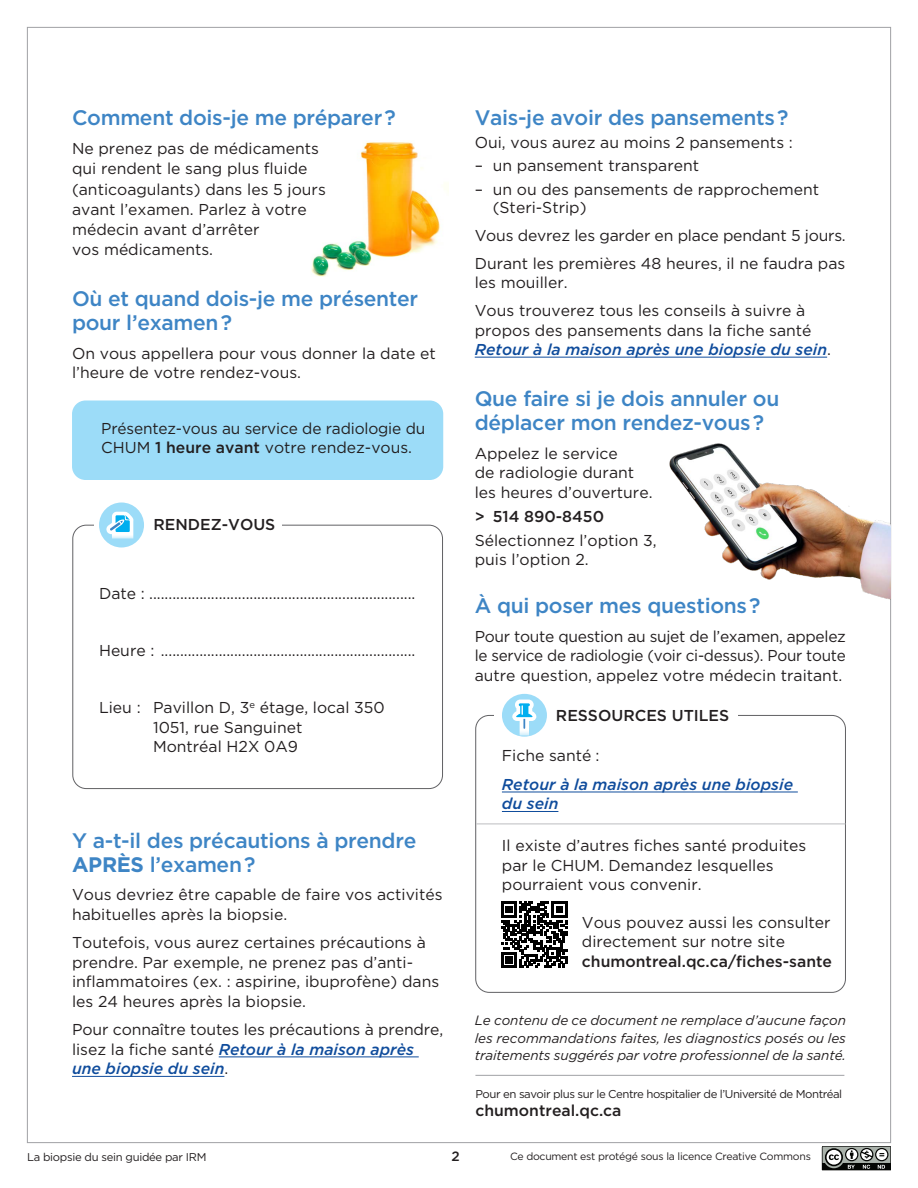
<style>
.page{position:relative;width:918px;height:1188px;background:#fff}
.page>*{position:absolute;margin:0;border:0;box-sizing:border-box;transform-origin:0 0}
.t1{font:500 21px/24px "Gotham";letter-spacing:-.015em;color:#3e85c5}
.t2{font:15.75px/19.5px "Gotham";color:#231f20}
.t3{font:500 15.75px "Gotham";color:#231f20}
.t4{font:italic 500 15.75px/19.5px "Gotham";color:#0f4c9c}
.t5{font:italic 13.5px/17.4px "Gotham";letter-spacing:-.005em;color:#231f20;text-align:justify}
.t6{font:500 13.5px "Gotham";color:#231f20}
.t7{font:11.4px "Gotham";letter-spacing:-.04em;color:#231f20}
.t8{font:11.25px "Gotham";letter-spacing:-.025em;color:#231f20}
.t9{font:10.5px "Gotham";letter-spacing:-.025em;color:#231f20}
.s1{font-weight:500}
.s2{font-weight:700}
.s3{font-weight:500;font-style:italic;color:#0f4c9c}
</style>
<div class="page">
<img style="left:311px;top:142px;width:130px;height:135px">
<svg style="left:822px;top:1146px;width:69px;height:24px;background:#737673"></svg>
<hr style="left:475px;top:1075px;width:369px;height:1px;background:#a0a1a5">
<hr style="left:475px;top:357px;width:352px;height:1px;background:#0f4c9c">
<div style="left:72px;top:400px;width:371px;height:80px;background:#9cdcf8;border-radius:14px"></div>
<hr style="left:219px;top:1057px;width:200px;height:1px;background:#0f4c9c">
<hr style="left:72px;top:1076px;width:152px;height:1px;background:#0f4c9c">
<div style="left:72px;top:525px;width:371px;height:264px;border:1px solid #616164;border-radius:14px"></div>
<div style="left:94px;top:519px;width:187px;height:11px;background:#fff"></div>
<div style="left:99px;top:502px;width:45px;height:46px;background:#9cdcf8;border-radius:22px"></div>
<svg style="left:106px;top:512px;width:28px;height:27px"></svg>
<img style="left:669px;top:443px;width:221px;height:157px">
<hr style="left:502px;top:792px;width:296px;height:1px;background:#0f4c9c">
<hr style="left:502px;top:811px;width:56px;height:1px;background:#0f4c9c">
<hr style="left:476px;top:823px;width:370px;height:1px;background:#bcbdc0">
<svg style="left:502px;top:694px;width:45px;height:43px"></svg>
<svg style="left:501px;top:902px;width:66px;height:66px"></svg>
<h1 class="t1" style="left:72px;top:105px;width:325px">Comment dois-je me préparer ?</h1>
<p class="t2" style="left:72px;top:138px;width:255px;line-height:20.2px">Ne prenez pas de médicaments qui rendent le sang plus fluide (anticoagulants) dans les 5 jours avant l’examen. Parlez à votre médecin avant d’arrêter<br>vos médicaments.</p>
<h1 class="t1" style="left:72px;top:287px;width:348px">Où et quand dois-je me présenter pour l’examen ?</h1>
<p class="t2" style="left:72px;top:343px;width:365px">On vous appellera pour vous donner la date et l’heure de votre rendez-vous.</p>
<p class="t2" style="left:101px;top:418px;width:326px">Présentez-vous au service de radiologie du<br>CHUM <span class="s1">1 heure avant</span> votre rendez-vous.</p>
<p class="t3" style="left:153px;top:514px;width:123px">RENDEZ-VOUS</p>
<p class="t2" style="left:99px;top:583px;width:318px">Date : .....................................................................</p>
<p class="t2" style="left:99px;top:640px;width:318px">Heure : ..................................................................</p>
<p class="t2" style="left:153px;top:697px;width:233px;text-indent:-54px">Lieu : Pavillon D, 3<sup>e</sup> étage, local 350<br>1051, rue Sanguinet<br>Montréal H2X 0A9</p>
<h1 class="t1" style="left:72px;top:828px;width:346px">Y a-t-il des précautions à prendre<br><span class="s2">APRÈS</span> l’examen ?</h1>
<p class="t2" style="left:72px;top:885px;width:372px">Vous devriez être capable de faire vos activités habituelles après la biopsie.</p>
<p class="t2" style="left:72px;top:933px;width:369px">Toutefois, vous aurez certaines précautions à prendre. Par exemple, ne prenez pas d’anti&shy;inflammatoires (ex. : aspirine, ibuprofène) dans les 24 heures après la biopsie.</p>
<p class="t2" style="left:72px;top:1020px;width:373px">Pour connaître toutes les précautions à prendre, lisez la fiche santé <span class="s3">Retour à la maison après une biopsie du sein</span>.</p>
<h1 class="t1" style="left:475px;top:105px;width:315px">Vais-je avoir des pansements ?</h1>
<p class="t2" style="left:475px;top:132px;width:320px">Oui, vous aurez au moins 2 pansements :</p>
<p class="t2" style="left:475px;top:156px;width:226px">– un pansement transparent</p>
<p class="t2" style="left:493px;top:179px;width:328px;line-height:18.8px;text-indent:-18px">– un ou des pansements de rapprochement (Steri-Strip)</p>
<p class="t2" style="left:475px;top:221px;width:373px;line-height:27.8px">Vous devrez les garder en place pendant 5 jours.<br>Durant les premières 48 heures, il ne faudra pas</p>
<p class="t2" style="left:475px;top:267px;width:332px;line-height:28.5px">les mouiller.<br>Vous trouverez tous les conseils à suivre à</p>
<p class="t2" style="left:475px;top:320px;width:358px">propos des pansements dans la fiche santé<br><span class="s3">Retour à la maison après une biopsie du sein</span>.</p>
<h1 class="t1" style="left:475px;top:386px;width:306px">Que faire si je dois annuler ou déplacer mon rendez-vous ?</h1>
<p class="t2" style="left:475px;top:443px;width:179px">Appelez le service<br>de radiologie durant les heures d’ouverture.</p>
<p class="t3" style="left:475px;top:506px;width:131px">&gt; 514 890-8450</p>
<p class="t2" style="left:475px;top:530px;width:184px">Sélectionnez l’option 3, puis l’option 2.</p>
<h1 class="t1" style="left:475px;top:593px;width:287px">À qui poser mes questions ?</h1>
<p class="t2" style="left:475px;top:626px;width:373px;text-align:justify">Pour toute question au sujet de l’examen, appelez le service de radiologie (voir ci-dessus). Pour toute autre question, appelez votre médecin traitant.</p>
<p class="t3" style="left:556px;top:705px;width:175px">RESSOURCES UTILES</p>
<p class="t2" style="left:502px;top:746px;width:99px">Fiche santé :</p>
<p class="t4" style="left:502px;top:774px;width:293px">Retour à la maison après une biopsie du sein</p>
<p class="t2" style="left:502px;top:836px;width:306px">Il existe d’autres fiches santé produites par le CHUM. Demandez lesquelles pourraient vous convenir.</p>
<p class="t2" style="left:582px;top:912px;width:250px">Vous pouvez aussi les consulter directement sur notre site</p>
<p class="t3" style="left:582px;top:951px;width:252px">chumontreal.qc.ca/fiches-sante</p>
<p class="t5" style="left:475px;top:1011px;width:373px">Le contenu de ce document ne remplace d’aucune façon les recommandations faites, les diagnostics posés ou les traitements suggérés par votre professionnel de la santé.</p>
<p class="t7" style="left:475px;top:1087px;width:368px">Pour en savoir plus sur le Centre hospitalier de l’Université de Montréal</p>
<p class="t3" style="left:475px;top:1100px;width:148px">chumontreal.qc.ca</p>
<p class="t8" style="left:27px;top:1150px;width:181px">La biopsie du sein guidée par IRM</p>
<p class="t6" style="left:451px;top:1147px;width:10px">2</p>
<p class="t9" style="left:510px;top:1150px;width:302px">Ce document est protégé sous la licence Creative Commons</p>
</div>
